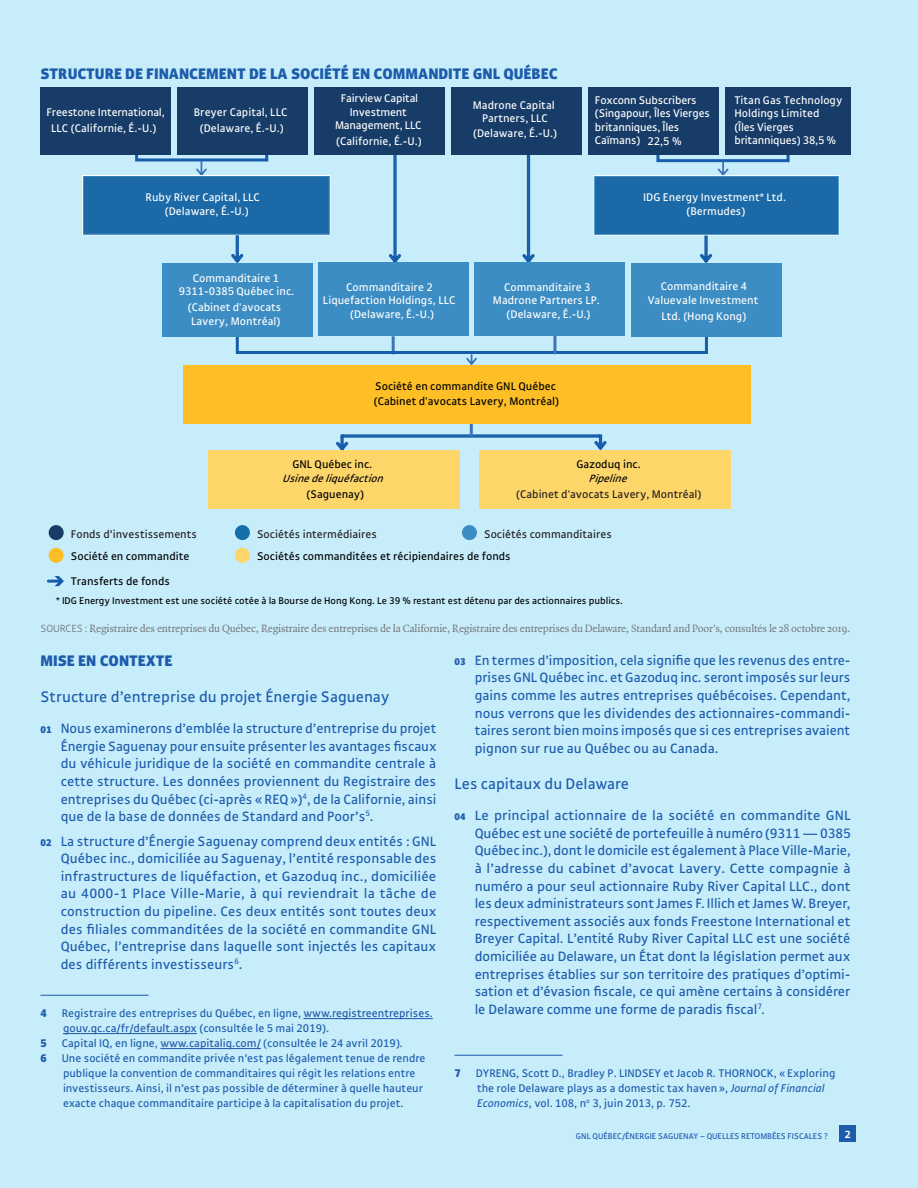
<style>
.page{position:relative;width:918px;height:1188px;background:#c7edfb}
.page>*{position:absolute;margin:0;border:0;box-sizing:border-box;transform-origin:0 0}
.t1{font:900 16.5px "Gak Sans";color:#1c5cab}
.t2{font:16.5px "Gak Sans";color:#1c5cab}
.t3{font:14.7px/17.7px "Gak Sans";color:#1c5cab;text-align:justify}
.t4{font:12px/13.5px "Gak Sans";color:#fff;text-align:center}
.t5{font:12px/15px "Gak Sans";color:#1c5cab}
.t6{font:12px/14.7px "Gak Sans";color:#000001}
.t7{font:12px "Gak Sans";color:#231f20}
.t8{font:12px "Gak Sans";color:#1e56a6}
.t9{font:italic 11.4px "Gak Sans";color:#000001}
.t10{font:11.25px "Quadraat Pro";letter-spacing:-.015em;color:#757679}
.t11{font:700 11.25px "Gak Sans";color:#fff}
.t12{font:10.5px "Gak Sans";color:#000001}
.t13{font:9px "Gak Sans";color:#1c5cab}
.s1{font-family:"Gak Sans";font-weight:300}
.s2{font-weight:900;font-size:10.5px}
.s3{font-weight:900}
.s4{color:#1e56a6}
.s5{color:#1c5cab}
.s6{font-style:italic}
</style>
<div class="page">
<div style="left:840px;top:1126px;width:16px;height:16px;background:#1c5cab"></div>
<hr style="left:40px;top:995px;width:108px;height:1px;background:#1c5cab">
<hr style="left:303px;top:1018px;width:130px;height:1px;background:#1e56a6">
<hr style="left:63px;top:1033px;width:134px;height:1px;background:#1e56a6">
<hr style="left:160px;top:1048px;width:101px;height:1px;background:#1e56a6">
<hr style="left:454px;top:1055px;width:108px;height:1px;background:#1c5cab">
<hr style="left:392px;top:336px;width:3px;height:18px;background:#3e73b9">
<svg style="left:699px;top:235px;width:15px;height:28px"></svg>
<svg style="left:387px;top:155px;width:16px;height:108px"></svg>
<svg style="left:230px;top:235px;width:15px;height:28px"></svg>
<svg style="left:135px;top:155px;width:134px;height:20px"></svg>
<div style="left:236px;top:335px;width:472px;height:19px;border:3px solid #155dab"></div>
<svg style="left:466px;top:354px;width:11px;height:11px"></svg>
<hr style="left:553px;top:326px;width:3px;height:28px;background:#3e73b9">
<svg style="left:336px;top:424px;width:271px;height:29px"></svg>
<svg style="left:656px;top:142px;width:134px;height:33px"></svg>
<svg style="left:521px;top:155px;width:15px;height:108px"></svg>
<div style="left:40px;top:87px;width:131px;height:68px;background:#173c68"></div>
<div style="left:177px;top:87px;width:131px;height:68px;background:#173c68"></div>
<div style="left:725px;top:87px;width:125px;height:68px;background:#173c68"></div>
<div style="left:588px;top:87px;width:130px;height:68px;background:#173c68"></div>
<div style="left:314px;top:87px;width:131px;height:68px;background:#173c68"></div>
<div style="left:451px;top:87px;width:131px;height:68px;background:#173c68"></div>
<div style="left:594px;top:176px;width:245px;height:59px;background:#1b69a6"></div>
<div style="left:82px;top:175px;width:248px;height:60px;border:2px solid #fff"></div>
<div style="left:83px;top:176px;width:247px;height:59px;background:#1b69a6"></div>
<div style="left:162px;top:263px;width:151px;height:73px;background:#3c8dc3"></div>
<div style="left:318px;top:263px;width:151px;height:73px;background:#3c8dc3"></div>
<div style="left:474px;top:263px;width:151px;height:73px;background:#3c8dc3"></div>
<div style="left:631px;top:263px;width:151px;height:74px;background:#3c8dc3"></div>
<div style="left:183px;top:365px;width:568px;height:59px;background:#fdbe26"></div>
<div style="left:208px;top:450px;width:251px;height:58px;background:#fdd66a"></div>
<div style="left:479px;top:450px;width:251px;height:58px;background:#fdd66a"></div>
<div style="left:49px;top:525px;width:15px;height:15px;background:#173c68;border-radius:50%"></div>
<div style="left:235px;top:525px;width:15px;height:15px;background:#146eaa;border-radius:50%"></div>
<div style="left:462px;top:525px;width:15px;height:15px;background:#3c8dc3;border-radius:50%"></div>
<div style="left:49px;top:548px;width:15px;height:15px;background:#fdbe26;border-radius:50%"></div>
<div style="left:235px;top:548px;width:15px;height:15px;background:#fdd66a;border-radius:50%"></div>
<svg style="left:48px;top:576px;width:16px;height:10px"></svg>
<p class="t1" style="left:40px;top:64px;width:519px">STRUCTURE DE FINANCEMENT DE LA SOCIÉTÉ EN COMMANDITE GNL QUÉBEC</p>
<p class="t4" style="left:47px;top:104px;width:120px;line-height:15.9px">Freestone International,<br>LLC (Californie, É.-U.)</p>
<p class="t4" style="left:194px;top:105px;width:95px">Breyer Capital, LLC</p>
<p class="t4" style="left:734px;top:93px;width:109px;text-align:left">Titan Gas Technology<br>Holdings Limited (Îles Vierges britanniques) 38,5 %</p>
<p class="t4" style="left:335px;top:92px;width:88px">Fairview Capital<br>Investment<br>Management, LLC</p>
<p class="t4" style="left:473px;top:98px;width:83px">Madrone Capital<br>Partners, LLC</p>
<p class="t4" style="left:595px;top:93px;width:117px;text-align:left">Foxconn Subscribers (Singapour, Îles Vierges britanniques, Îles<br>Caïmans) 22,5 %</p>
<p class="t4" style="left:200px;top:121px;width:85px">(Delaware, É.-U.)</p>
<p class="t4" style="left:473px;top:127px;width:85px">(Delaware, É.-U.)</p>
<p class="t4" style="left:336px;top:134px;width:87px">(Californie, É.-U.)</p>
<p class="t4" style="left:165px;top:191px;width:97px;text-align:left;text-indent:-19px">Ruby River Capital, LLC (Delaware, É.-U.)</p>
<p class="t4" style="left:179px;top:271px;width:117px">Commanditaire 1<br>9311-0385 Québec inc.</p>
<p class="t4" style="left:323px;top:280px;width:134px">Commanditaire 2<br>Liquefaction Holdings, LLC (Delaware, É.-U.)</p>
<p class="t4" style="left:188px;top:301px;width:95px;text-align:left">(Cabinet d'avocats<br>Lavery, Montréal)</p>
<p class="t4" style="left:643px;top:191px;width:144px">IDG Energy Investment* Ltd. (Bermudes)</p>
<p class="t4" style="left:493px;top:280px;width:109px">Commanditaire 3<br>Madrone Partners LP.</p>
<p class="t4" style="left:648px;top:279px;width:112px;line-height:14.5px">Commanditaire 4<br>Valuevale Investment<br>Ltd. (Hong Kong)</p>
<p class="t4" style="left:504px;top:299px;width:82px">(Delaware, É-U.)</p>
<p class="t4" style="left:507px;top:308px;width:85px">(Delaware, É.-U.)</p>
<p class="t6" style="left:374px;top:379px;width:187px">Société en commandite GNL Québec (Cabinet d'avocats Lavery, Montréal)</p>
<p class="t6" style="left:292px;top:457px;width:82px">GNL Québec inc.</p>
<p class="t9" style="left:282px;top:472px;width:106px">Usinedeliquéfaction</p>
<p class="t6" style="left:577px;top:457px;width:66px">Gazoduq inc.</p>
<p class="t9" style="left:589px;top:472px;width:43px">Pipeline</p>
<p class="t6" style="left:306px;top:487px;width:59px">(Saguenay)</p>
<p class="t7" style="left:516px;top:488px;width:187px">(Cabinet d'avocats Lavery, Montréal)</p>
<p class="t7" style="left:71px;top:527px;width:128px">Fonds d’investissements</p>
<p class="t7" style="left:257px;top:527px;width:121px">Sociétés intermédiaires</p>
<p class="t7" style="left:484px;top:527px;width:129px">Sociétés commanditaires</p>
<p class="t6" style="left:71px;top:549px;width:120px">Société en commandite</p>
<p class="t6" style="left:257px;top:549px;width:255px">Sociétés commanditées et récipiendaires de fonds</p>
<p class="t6" style="left:71px;top:573px;width:101px">Transferts de fonds</p>
<p class="t12" style="left:56px;top:595px;width:568px">* IDG Energy Investment est une société cotée à la Bourse de Hong Kong. Le 39 % restant est détenu par des actionnaires publics.</p>
<p class="t10" style="left:40px;top:621px;width:811px"><span class="s1">SOURCES :</span> Registraire des entreprises du Québec, Registraire des entreprises de la Californie, Registraire des entreprises du Delaware, Standard and Poor’s, consultés le 28 octobre 2019.</p>
<p class="t1" style="left:40px;top:651px;width:134px">MISE EN CONTEXTE</p>
<p class="t2" style="left:40px;top:688px;width:350px">Structure d’entreprise du projet Énergie Saguenay</p>
<p class="t3" style="left:61px;top:720px;width:377px;text-indent:-20px"><span class="s2">01</span> Nous examinerons d’emblée la structure d’entreprise du projet Énergie Saguenay pour ensuite présenter les avantages fiscaux du véhicule juridique de la société en commandite centrale à cette structure. Les données proviennent du Registraire des entreprises du Québec (ci-après « REQ»)<sup>4</sup>, de la Californie, ainsi que de la base de données de Standard and Poor’s<sup>5</sup>.</p>
<p class="t3" style="left:61px;top:832px;width:377px;text-indent:-20px"><span class="s2">02</span> La structure d’Énergie Saguenay comprend deux entités : GNL Québec inc., domiciliée au Saguenay, l’entité responsable des infrastructures de liquéfaction, et Gazoduq inc., domiciliée au 4000-1 Place Ville-Marie, à qui reviendrait la tâche de construction du pipeline. Ces deux entités sont toutes deux des filiales commanditées de la société en commandite GNL Québec, l’entreprise dans laquelle sont injectés les capitaux des différents investisseurs<sup>6</sup>.</p>
<p class="t5" style="left:40px;top:1006px;width:394px"><span class="s3">4</span> Registraire des entreprises du Québec, en ligne, <span class="s4">www.registreentreprises.</span></p>
<p class="t8" style="left:63px;top:1022px;width:268px">gouv.qc.ca/fr/default.aspx <span class="s5">(consultée le 5 mai 2019).</span></p>
<p class="t5" style="left:40px;top:1036px;width:364px"><span class="s3">5</span> Capital IQ, en ligne, <span class="s4">www.capitaliq.com/</span> (consultée le 24 avril 2019).</p>
<p class="t5" style="left:40px;top:1051px;width:387px"><span class="s3">6</span> Une société en commandite privée n’est pas légalement tenue de rendre</p>
<p class="t5" style="left:63px;top:1066px;width:354px">publique la convention de commanditaires qui régit les relations entre</p>
<p class="t5" style="left:63px;top:1081px;width:362px">investisseurs. Ainsi, il n’est pas possible de déterminer à quelle hauteur</p>
<p class="t5" style="left:63px;top:1096px;width:342px">exacte chaque commanditaire participe à la capitalisation du projet.</p>
<p class="t3" style="left:475px;top:651px;width:377px;text-indent:-20px"><span class="s2">03</span> En termes d’imposition, cela signifie que les revenus des entre&shy;prises GNL Québec inc. et Gazoduq inc. seront imposés sur leurs gains comme les autres entreprises québécoises. Cependant, nous verrons que les dividendes des actionnaires-commandi&shy;taires seront bien moins imposés que si ces entreprises avaient pignon sur rue au Québec ou au Canada.</p>
<p class="t2" style="left:454px;top:775px;width:176px">Les capitaux du Delaware</p>
<p class="t3" style="left:475px;top:807px;width:378px;text-indent:-20px"><span class="s2">04</span> Le principal actionnaire de la société en commandite GNL Québec est une société de portefeuille à numéro (9311 — 0385<br>Québec inc.), dont le domicile est également à Place Ville-Marie, à l’adresse du cabinet d’avocat Lavery. Cette compagnie à numéro a pour seul actionnaire Ruby River Capital LLC., dont les deux administrateurs sont James F. I llich et James W. Breyer, respectivement associés aux fonds Freestone I nternational et Breyer Capital. L’entité Ruby River Capital LLC est une société domiciliée au Delaware, un État dont la législation permet aux entreprises établies sur son territoire des pratiques d’optimi&shy;sation et d’évasion fiscale, ce qui amène certains à considérer le Delaware comme une forme de paradis fiscal<sup>7</sup><span class="s6">.</span></p>
<p class="t5" style="left:477px;top:1066px;width:360px;text-indent:-22px"><span class="s3">7</span> DYRENG, Scott D., Bradley P. LI NDSEY et Jacob R. THORNOCK, « Exploring the role Delaware plays as a domestic tax haven», <span class="s6">Journal of Financial<br>Economics</span>, vol. 108, n<sup>o</sup> 3, juin 2013, p. 752.</p>
<p class="t13" style="left:576px;top:1131px;width:253px">GNL Québec/Én ergie Saguenay – Quelles retombées fiscales ?</p>
<p class="t11" style="left:845px;top:1128px;width:7px">2</p>
</div>
